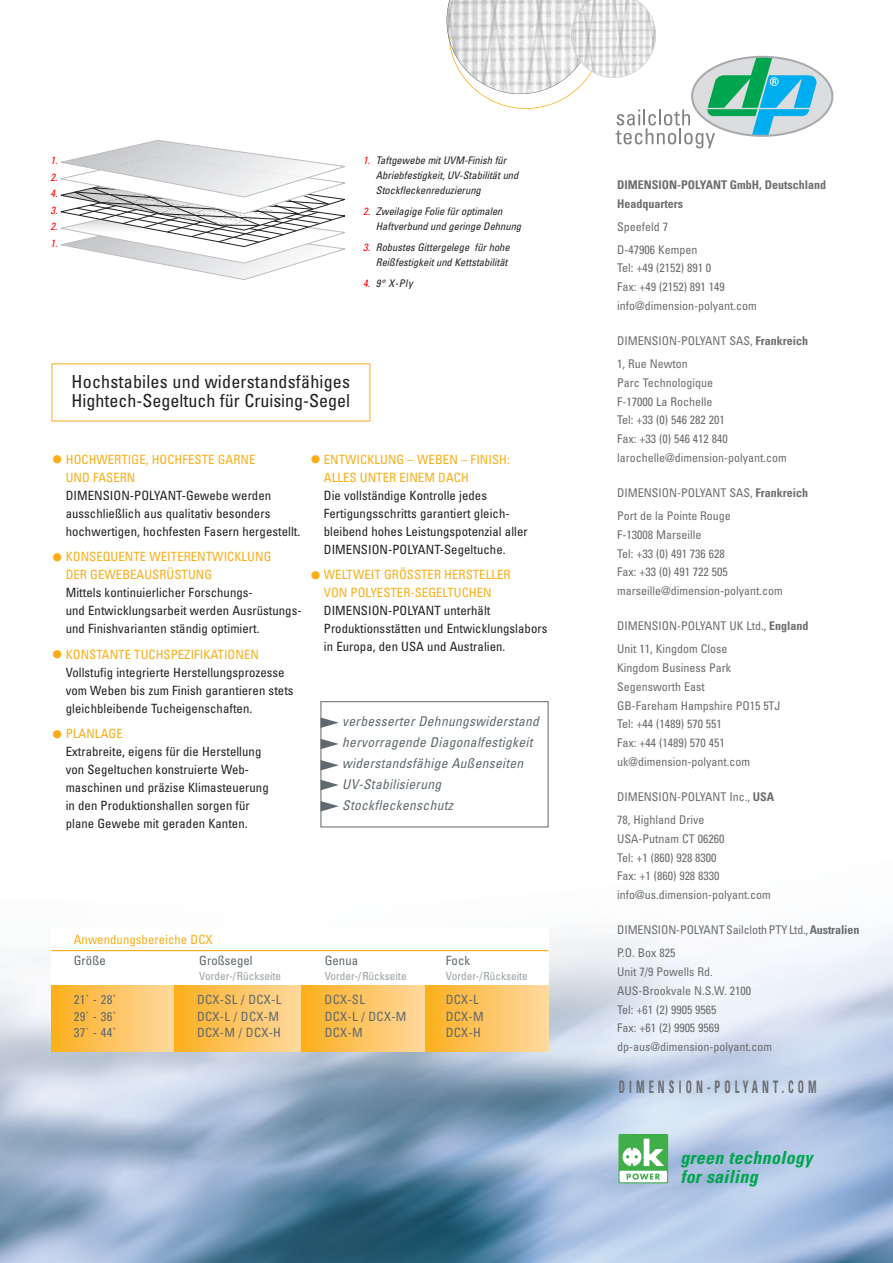
<style>
.page{position:relative;width:893px;height:1263px;background:#fff}
.page>*{position:absolute;margin:0;border:0;box-sizing:border-box;transform-origin:0 0}
.t1{font:condensed 18px/18.8px "Univers";letter-spacing:.01em;color:#231f20}
.t2{font:italic 700 condensed 18px/19.5px "Univers";letter-spacing:.015em;color:#00a54f}
.t3{font:700 condensed 17.25px "Univers";letter-spacing:.4em;color:#6c6d70;scale:.6 1}
.t4{font:italic condensed 13.5px/21px "Univers";letter-spacing:.02em;color:#5f696f}
.t5{font:condensed 12.75px/18px "Univers";letter-spacing:.005em;color:#231f20}
.t6{font:condensed 12.75px/18px "Univers";letter-spacing:.005em;color:#faaf18}
.t7{font:condensed 12.75px "Univers";letter-spacing:.02em;color:#5f696f}
.t8{font:condensed 12px/18.8px "Univers";color:#6c6d70}
.t9{font:700 condensed 12px/18.8px "Univers";color:#6c6d70}
.t10{font:condensed 11.25px "Univers";color:#98a1a7}
.t11{font:italic condensed 10.5px/15px "Univers";color:#231f20}
.t12{font:italic condensed 10.5px/16.5px "Univers";color:#f00;text-align:justify}
.s1{color:#f00}
.s2{font-size:27px}
.s3{font-size:27px;color:#faaf18}
.s4{color:#faaf18}
.s5{font-weight:700}
</style>
<div class="page">
<img style="left:0;top:827px;width:893px;height:436px">
<svg style="left:618px;top:1134px;width:50px;height:49px"></svg>
<div style="left:692px;top:57px;width:140px;height:79px;background:#dcdddf;border-radius:50%"></div>
<div style="left:320px;top:701px;width:229px;height:126px;border:1px solid #5f696f"></div>
<svg style="left:321px;top:717px;width:18px;height:11px"></svg>
<svg style="left:321px;top:739px;width:18px;height:10px"></svg>
<svg style="left:321px;top:760px;width:18px;height:10px"></svg>
<svg style="left:321px;top:780px;width:18px;height:10px"></svg>
<svg style="left:321px;top:801px;width:18px;height:10px"></svg>
<svg style="left:446px;top:0;width:371px;height:148px"></svg>
<svg style="left:60px;top:140px;width:285px;height:140px"></svg>
<div style="left:51px;top:928px;width:498px;height:61px;background:#fff"></div>
<div style="left:51px;top:985px;width:126px;height:66px;background:linear-gradient(to right,#fcaf1d,#ffd9a2)"></div>
<div style="left:174px;top:985px;width:130px;height:66px;background:linear-gradient(to right,#fcaf1e,#ffd9a2)"></div>
<div style="left:302px;top:985px;width:125px;height:66px;background:linear-gradient(to right,#fcaf1e,#ffd9a2)"></div>
<div style="left:425px;top:985px;width:124px;height:66px;background:linear-gradient(to right,#fcaf1e,#ffd9a2)"></div>
<hr style="left:51px;top:950px;width:498px;height:1px;background:#faaf18">
<p class="t12" style="left:51px;top:153px;width:8px">1.<br>2.<br>4.<br>3.<br>2.<br>1.</p>
<p class="t11" style="left:376px;top:154px;width:144px;text-indent:-13px"><span class="s1">1.</span> Taftgewebe mit UVM-Finish für<br>Abriebfestigkeit, UV-Stabilität und<br>Stockfleckenreduzierung</p>
<p class="t11" style="left:376px;top:205px;width:147px;text-indent:-13px"><span class="s1">2.</span> Zweilagige Folie für optimalen<br>Haftverbund und geringe Dehnung</p>
<p class="t11" style="left:363px;top:241px;width:148px;text-align:right"><span class="s1">3.</span> Robustes Gittergelege für hohe<br>Reißfestigkeit und Kettstabilität</p>
<p class="t11" style="left:363px;top:277px;width:51px"><span class="s1">4.</span> 9° X-Ply</p>
<h1 class="t1" style="left:72px;top:373px;width:280px">Hochstabiles und widerstandsfähiges<br>Hightech-Segeltuch für Cruising-Segel</h1>
<p class="t6" style="left:66px;top:451px;width:191px;text-indent:-13px"><span class="s2">•</span> HOCHWERTIGE, HOCHFESTE GARNE<br>UND FASERN</p>
<p class="t5" style="left:66px;top:487px;width:236px">DIMENSION-POLYANT-Gewebe werden ausschließlich aus qualitativ besonders hochwertigen, hochfesten Fasern hergestellt.</p>
<p class="t6" style="left:66px;top:549px;width:207px;text-indent:-13px"><span class="s2">•</span> KONSEQUENTE WEITERENTWICKLUNG<br>DER GEWEBEAUSRÜSTUNG</p>
<p class="t5" style="left:66px;top:585px;width:237px">Mittels kontinuierlicher Forschungs-<br>und Entwicklungsarbeit werden Ausrüstungs&shy;und Finishvarianten ständig optimiert.</p>
<p class="t5" style="left:66px;top:646px;width:229px;text-indent:-13px"><span class="s3">•</span> <span class="s4">KONSTANTE TUCHSPEZIFIKATIONEN </span>Vollstufig integrierte Herstellungsprozesse vom Weben bis zum Finish garantieren stets gleichbleibende Tucheigenschaften.</p>
<p class="t5" style="left:66px;top:726px;width:205px;text-indent:-13px"><span class="s3">•</span> <span class="s4">PLANLAGE<br></span>Extrabreite, eigens für die Herstellung von Segeltuchen konstruierte Web&shy;maschinen und präzise Klimasteuerung in den Produktionshallen sorgen für plane Gewebe mit geraden Kanten.</p>
<p class="t6" style="left:324px;top:451px;width:188px;text-indent:-13px"><span class="s2">•</span> ENTWICKLUNG – WEBEN – FINISH:<br>ALLES UNTER EINEM DACH</p>
<p class="t5" style="left:324px;top:487px;width:205px">Die vollständige Kontrolle jedes Fertigungsschritts garantiert gleich&shy;bleibend hohes Leistungspotenzial aller DIMENSION-POLYANT-Segeltuche.</p>
<p class="t6" style="left:311px;top:567px;width:201px;text-align:center"><span class="s2">•</span> WELTWEIT GRÖSSTER HERSTELLER<br>VON POLYESTER-SEGELTUCHEN</p>
<p class="t5" style="left:324px;top:603px;width:225px">DIMENSION-POLYANT unterhält<br>Produktionsstätten und Entwicklungslabors in Europa, den USA und Australien.</p>
<p class="t4" style="left:342px;top:712px;width:198px">verbesserter Dehnungswiderstand hervorragende Diagonalfestigkeit widerstandsfähige Außenseiten<br>UV-Stabilisierung<br>Stockfleckenschutz</p>
<p class="t6" style="left:74px;top:932px;width:140px">Anwendungsbereiche DCX</p>
<p class="t7" style="left:74px;top:956px;width:34px">Größe</p>
<p class="t7" style="left:199px;top:956px;width:55px">Großsegel</p>
<p class="t7" style="left:325px;top:956px;width:35px">Genua</p>
<p class="t7" style="left:446px;top:956px;width:26px">Fock</p>
<p class="t10" style="left:199px;top:972px;width:84px">Vorder-/Rückseite</p>
<p class="t10" style="left:325px;top:972px;width:84px">Vorder-/Rückseite</p>
<p class="t10" style="left:446px;top:972px;width:84px">Vorder-/Rückseite</p>
<p class="t7" style="left:74px;top:995px;width:44px">21` - 28`</p>
<p class="t7" style="left:197px;top:995px;width:86px">DCX-SL / DCX-L</p>
<p class="t7" style="left:325px;top:995px;width:42px">DCX-SL</p>
<p class="t7" style="left:446px;top:995px;width:34px">DCX-L</p>
<p class="t7" style="left:74px;top:1011px;width:44px">29` - 36`</p>
<p class="t7" style="left:197px;top:1011px;width:83px">DCX-L / DCX-M</p>
<p class="t7" style="left:325px;top:1011px;width:83px">DCX-L / DCX-M</p>
<p class="t7" style="left:446px;top:1011px;width:39px">DCX-M</p>
<p class="t7" style="left:74px;top:1028px;width:44px">37` - 44`</p>
<p class="t7" style="left:197px;top:1028px;width:85px">DCX-M / DCX-H</p>
<p class="t7" style="left:325px;top:1028px;width:39px">DCX-M</p>
<p class="t7" style="left:446px;top:1028px;width:37px">DCX-H</p>
<p class="t9" style="left:617px;top:176px;width:210px">DIMENSION-POLYANT GmbH, Deutschland<br>Headquarters</p>
<p class="t8" style="left:617px;top:216px;width:82px;line-height:23px">Speefeld 7<br>D-47906 Kempen</p>
<p class="t8" style="left:617px;top:260px;width:141px">Tel: +49 (2152) 891 0<br>Fax: +49 (2152) 891 149 info@dimension-polyant.com</p>
<p class="t8" style="left:617px;top:330px;width:193px;line-height:23px">DIMENSION-POLYANT SAS, <span class="s5">Frankreich<br></span>1, Rue Newton</p>
<p class="t8" style="left:617px;top:374px;width:171px">Parc Technologique<br>F-17000 La Rochelle<br>Tel: +33 (0) 546 282 201<br>Fax: +33 (0) 546 412 840 larochelle@dimension-polyant.com</p>
<p class="t8" style="left:617px;top:482px;width:193px;line-height:23px">DIMENSION-POLYANT SAS, <span class="s5">Frankreich<br></span>Port de la Pointe Rouge</p>
<p class="t8" style="left:617px;top:526px;width:167px">F-13008 Marseille<br>Tel: +33 (0) 491 736 628<br>Fax: +33 (0) 491 722 505 marseille@dimension-polyant.com</p>
<p class="t8" style="left:617px;top:615px;width:193px;line-height:23px">DIMENSION-POLYANT UK Ltd., <span class="s5">England<br></span>Unit 11, Kingdom Close</p>
<p class="t8" style="left:617px;top:659px;width:165px">Kingdom Business Park<br>Segensworth East<br>GB-Fareham Hampshire PO15 5TJ<br>Tel: +44 (1489) 570 551<br>Fax: +44 (1489) 570 451 uk@dimension-polyant.com</p>
<p class="t8" style="left:617px;top:786px;width:159px;line-height:23px">DIMENSION-POLYANT Inc., <span class="s5">USA<br></span>78, Highland Drive</p>
<p class="t8" style="left:617px;top:830px;width:155px">USA-Putnam CT 06260<br>Tel: +1 (860) 928 8300<br>Fax: +1 (860) 928 8330 info@us.dimension-polyant.com</p>
<p class="t8" style="left:617px;top:919px;width:244px;line-height:23px">DIMENSION-POLYANT Sailcloth PTY Ltd.,<span class="s5">Australien<br></span>P.O. Box 825</p>
<p class="t8" style="left:617px;top:963px;width:156px">Unit 7/9 Powells Rd.<br>AUS-Brookvale N.S.W. 2100<br>Tel: +61 (2) 9905 9565<br>Fax: +61 (2) 9905 9569 dp-aus@dimension-polyant.com</p>
<h2 class="t3" style="left:619px;top:1080px;width:332px">DIMENSION-POLYANT.COM</h2>
<h1 class="t2" style="left:680px;top:1149px;width:134px">green technology for sailing</h1>
</div>
